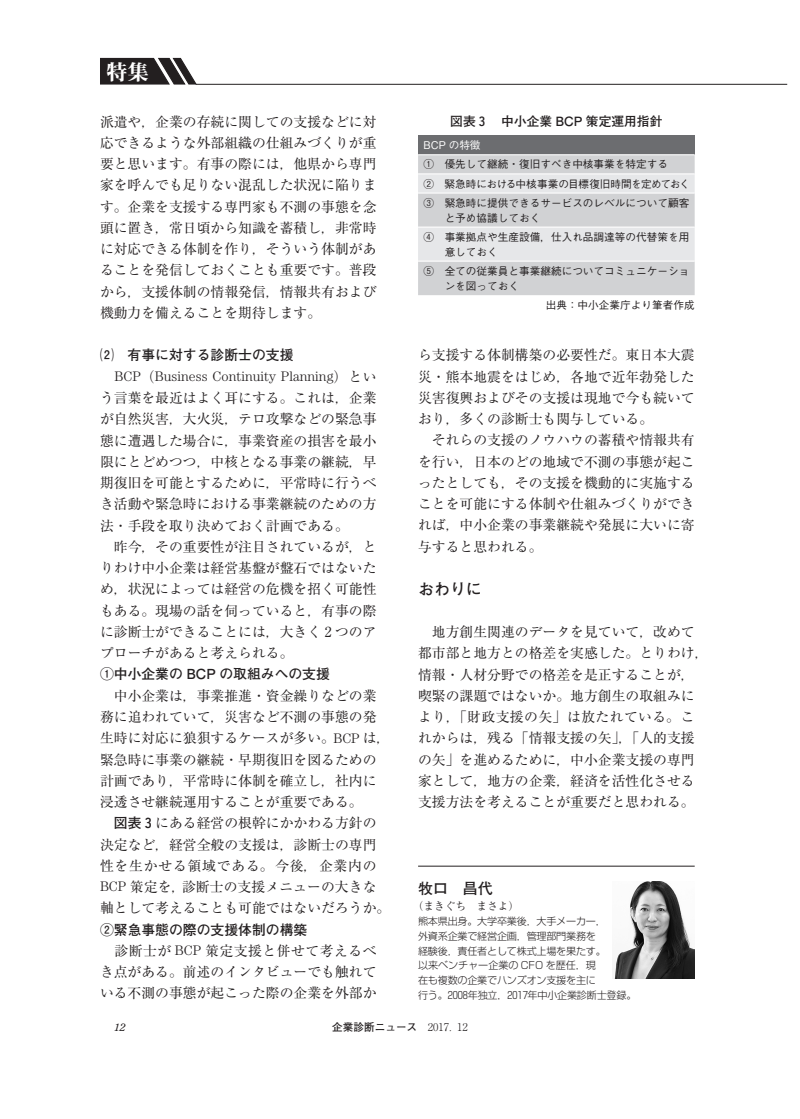
<style>
.page{position:relative;width:800px;height:1119px;background:#fff}
.page>*{position:absolute;margin:0;border:0;box-sizing:border-box;transform-origin:0 0}
.t1{font:21.3px "Midashi Min Pro MA31";color:#fff}
.t2{font:700 15.9px "Futo Go B101 Pro";color:#231f20}
.t3{font:700 14.85px "Futo Go B101 Pro";color:#231f20}
.t4{font:13.8px/21.3px "Ryumin Pro";color:#231f20}
.t5{font:700 13.8px "Futo Go B101 Pro";color:#231f20}
.t6{font:300 13.8px "Century Std";letter-spacing:.005em;color:#231f20}
.t7{font:700 12.75px "Futo Go B101 Pro";color:#231f20}
.t8{font:500 10.65px/19.2px "Gothic BBB Pro";color:#231f20}
.t9{font:700 10.65px "Futo Go B101 Pro";color:#231f20}
.t10{font:10.65px "Ryumin Pro";color:#231f20}
.t11{font:500 10.65px "Gothic BBB Pro";color:#fff}
.t12{font:italic 10.65px "Century Old Style Std";color:#231f20}
.t13{font:300 10.05px/14.9px "Shin Go Pro";letter-spacing:-.025em;color:#231f20}
.s1{font-family:"Ryumin Pro";font-weight:400}
.s2{font-family:"Century Std";font-weight:300}
.s3{font-family:"Futo Go B101 Pro";font-weight:700}
.s4{font-family:"Hankaku Num Ftg"}
.s5{font-family:"Hankaku Num Ftg";font-weight:400}
.s6{font-family:"Hankaku Num Sgl";font-weight:400}
.s7{font-family:"Ryumin Pro";font-weight:300}
</style>
<div class="page">
<svg style="left:100px;top:57px;width:98px;height:28px;background:#4f4c4d"></svg>
<hr style="left:196px;top:84px;width:591px;height:1px;background:#231f20">
<hr style="left:418px;top:865px;width:276px;height:1px;background:#231f20">
<img style="left:612px;top:881px;width:82px;height:97px">
<div style="left:418px;top:136px;width:276px;height:19px;background:#6c6d70"></div>
<div style="left:418px;top:155px;width:276px;height:140px;background:#d1d2d4"></div>
<svg style="left:418px;top:174px;width:276px;height:86px;background:#dedfe1"></svg>
<hr style="left:418px;top:154px;width:276px;height:1px;background:#fff">
<hr style="left:418px;top:173px;width:276px;height:1px;background:#fff">
<hr style="left:418px;top:192px;width:276px;height:1px;background:#fff">
<hr style="left:418px;top:226px;width:276px;height:1px;background:#fff">
<hr style="left:418px;top:260px;width:276px;height:1px;background:#fff">
<h1 class="t1" style="left:106px;top:55px;width:44px">特集</h1>
<p class="t4" style="left:100px;top:110px;width:278px;text-align:justify">派遣や，企業の存続に関しての支援などに対応できるような外部組織の仕組みづくりが重要と思います。有事の際には，他県から専門家を呼んでも足りない混乱した状況に陥ります。企業を支援する専門家も不測の事態を念頭に置き，常日頃から知識を蓄積し，非常時に対応できる体制を作り，そういう体制があることを発信しておくことも重要です。普段から，支援体制の情報発信，情報共有および機動力を備えることを期待します。</p>
<p class="t5" style="left:100px;top:344px;width:195px">⑵　有事に対する診断士の支援</p>
<p class="t6" style="left:114px;top:368px;width:264px">BCP<span class="s1">（</span>Business Continuity Planning<span class="s1">）とい</span></p>
<p class="t4" style="left:100px;top:386px;width:278px">う言葉を最近はよく耳にする。これは，企業が自然災害，大火災，テロ攻撃などの緊急事態に遭遇した場合に，事業資産の損害を最小限にとどめつつ，中核となる事業の継続，早期復旧を可能とするために，平常時に行うべき活動や緊急時における事業継続のための方法・手段を取り決めておく計画である。<br>　昨今，その重要性が注目されているが，とりわけ中小企業は経営基盤が盤石ではないため，状況によっては経営の危機を招く可能性もある。現場の話を伺っていると，有事の際に診断士ができることには，大きく 2 つのアプローチがあると考えられる。</p>
<p class="t5" style="left:100px;top:663px;width:231px">①中小企業の BCP の取組みへの支援</p>
<p class="t4" style="left:100px;top:684px;width:292px">　中小企業は，事業推進・資金繰りなどの業務に追われていて，災害など不測の事態の発生時に対応に狼狽するケースが多い。<span class="s2">BCP</span> は，緊急時に事業の継続・早期復旧を図るための計画であり，平常時に体制を確立し，社内に浸透させ継続運用することが重要である。</p>
<p class="t4" style="left:100px;top:811px;width:292px;text-indent:14px"><span class="s3">図表</span> <span class="s4">3</span> にある経営の根幹にかかわる方針の決定など，経営全般の支援は，診断士の専門性を生かせる領域である。今後，企業内の<br><span class="s2">BCP</span> 策定を，診断士の支援メニューの大きな軸として考えることも可能ではないだろうか。</p>
<p class="t5" style="left:100px;top:918px;width:209px">②緊急事態の際の支援体制の構築</p>
<p class="t4" style="left:100px;top:939px;width:278px;text-align:justify">　診断士が <span class="s2">BCP</span> 策定支援と併せて考えるべき点がある。前述のインタビューでも触れている不測の事態が起こった際の企業を外部か</p>
<p class="t7" style="left:450px;top:110px;width:214px">図表 <span class="s5">3</span> 　中小企業 BCP 策定運用指針</p>
<p class="t11" style="left:423px;top:137px;width:59px">BCP の特徴</p>
<p class="t8" style="left:423px;top:153px;width:268px">①　優先して継続・復旧すべき中核事業を特定する<br>②　 緊急時における中核事業の目標復旧時間を定めておく<br>③　 緊急時に提供できるサービスのレベルについて顧客</p>
<p class="t8" style="left:423px;top:206px;width:267px;text-indent:21px">と予め協議しておく<br>④　 事業拠点や生産設備，仕入れ品調達等の代替策を用</p>
<p class="t8" style="left:423px;top:241px;width:267px;text-indent:21px">意しておく<br>⑤　 全ての従業員と事業継続についてコミュニケーショ</p>
<p class="t8" style="left:444px;top:275px;width:76px">ンを図っておく</p>
<p class="t8" style="left:545px;top:294px;width:150px">出典：中小企業庁より筆者作成</p>
<p class="t4" style="left:418px;top:343px;width:278px">ら支援する体制構築の必要性だ。東日本大震災・熊本地震をはじめ，各地で近年勃発した災害復興およびその支援は現地で今も続いており，多くの診断士も関与している。<br>　それらの支援のノウハウの蓄積や情報共有を行い，日本のどの地域で不測の事態が起こったとしても，その支援を機動的に実施することを可能にする体制や仕組みづくりができれば，中小企業の事業継続や発展に大いに寄与すると思われる。</p>
<p class="t2" style="left:418px;top:576px;width:65px">おわりに</p>
<p class="t4" style="left:418px;top:620px;width:292px">　地方創生関連のデータを見ていて，改めて都市部と地方との格差を実感した。とりわけ，情報・人材分野での格差を是正することが，喫緊の課題ではないか。地方創生の取組みにより，「財政支援の矢」は放たれている。これからは，残る「情報支援の矢」，「人的支援の矢」を進めるために，中小企業支援の専門家として，地方の企業，経済を活性化させる支援方法を考えることが重要だと思われる。</p>
<p class="t3" style="left:418px;top:876px;width:76px">牧口　昌代</p>
<p class="t10" style="left:412px;top:897px;width:108px">（まきぐち　まさよ）</p>
<p class="t13" style="left:418px;top:912px;width:189px">熊本県出身。大学卒業後，大手メーカー，外資系企業で経営企画，管理部門業務を経験後，責任者として株式上場を果たす。以来ベンチャー企業の CFO を歴任，現在も複数の企業でハンズオン支援を主に</p>
<p class="t13" style="left:418px;top:986px;width:220px">行う。<span class="s6">2008</span>年独立，<span class="s6">2017</span>年中小企業診断士登録。</p>
<p class="t12" style="left:114px;top:1019px;width:13px">12</p>
<p class="t9" style="left:332px;top:1018px;width:137px">企業診断ニュース　<span class="s7">2017．12</span></p>
</div>
